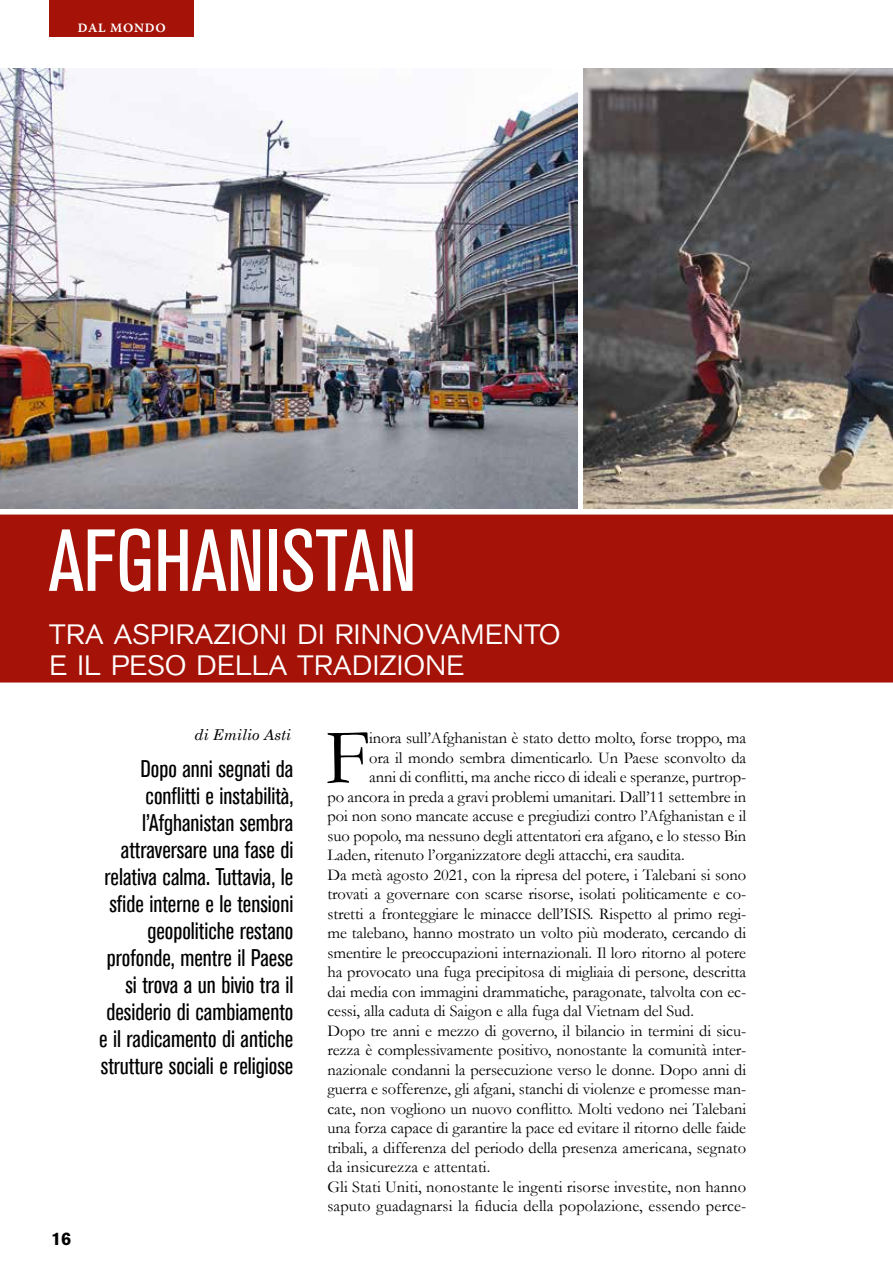
<style>
.page{position:relative;width:893px;height:1263px;background:#fff}
.page>*{position:absolute;margin:0;border:0;box-sizing:border-box;transform-origin:0 0}
.t1{font:condensed 87px "Akzidenz Grotesk BQ";color:#fff}
.t2{font:79.05px "Garamond";color:#000}
.t3{font:39px/31.5px "Akzidenz Grotesk BQ Light SC";letter-spacing:-.02em;color:#fff}
.t4{font:condensed 24px/27px "Akzidenz Grotesk BE";color:#000;text-align:right}
.t5{font:700 18px "Akzidenz Grotesk BQ";color:#000}
.t6{font:16.5px "Garamond";letter-spacing:-.005em;color:#000}
.t7{font:italic 15px "Century Schoolbook";color:#000}
.t8{font:12.75px "Warnock Pro Semibold Capt";letter-spacing:.05em;color:#fff}
</style>
<div class="page">
<div style="left:0;top:514px;width:893px;height:168px;background:#a51308"></div>
<div style="left:50px;top:0;width:144px;height:37px;background:#a51308"></div>
<img style="left:0;top:68px;width:578px;height:440px">
<img style="left:583px;top:68px;width:310px;height:440px">
<p class="t8" style="left:78px;top:20px;width:90px">DAL MONDO</p>
<h1 class="t1" style="left:49px;top:512px;width:369px">AFGHANISTAN</h1>
<h3 class="t3" style="left:49px;top:615px;width:514px">tra aspirazioni di rinnovamento e il peso della tradizione</h3>
<p class="t7" style="left:195px;top:726px;width:98px">di Emilio Asti</p>
<p class="t4" style="left:99px;top:756px;width:196px">Dopo anni segnati da conflitti e instabilità, l’Afghanistan sembra attraversare una fase di relativa calma. Tuttavia, le sfide interne e le tensioni geopolitiche restano profonde, mentre il Paese si trova a un bivio tra il desiderio di cambiamento e il radicamento di antiche strutture sociali e religiose</p>
<p class="t5" style="left:51px;top:1228px;width:22px">16</p>
<h2 class="t2" style="left:325px;top:710px;width:46px">F</h2>
<p class="t6" style="left:369px;top:728px;width:379px">inora sull’Afghanistan è stato detto molto, forse troppo, ma</p>
<p class="t6" style="left:369px;top:748px;width:379px">ora il mondo sembra dimenticarlo. Un Paese sconvolto da</p>
<p class="t6" style="left:369px;top:767px;width:378px">anni di conflitti, ma anche ricco di ideali e speranze, purtrop-</p>
<p class="t6" style="left:327px;top:787px;width:420px">po ancora in preda a gravi problemi umanitari. Dall’11 settembre in</p>
<p class="t6" style="left:327px;top:806px;width:420px">poi non sono mancate accuse e pregiudizi contro l’Afghanistan e il</p>
<p class="t6" style="left:327px;top:826px;width:420px">suo popolo, ma nessuno degli attentatori era afgano, e lo stesso Bin</p>
<p class="t6" style="left:327px;top:845px;width:359px">Laden, ritenuto l’organizzatore degli attacchi, era saudita.</p>
<p class="t6" style="left:327px;top:865px;width:420px">Da metà agosto 2021, con la ripresa del potere, i Talebani si sono</p>
<p class="t6" style="left:327px;top:884px;width:420px">trovati a governare con scarse risorse, isolati politicamente e co-</p>
<p class="t6" style="left:327px;top:904px;width:420px">stretti a fronteggiare le minacce dell’ISIS. Rispetto al primo regi-</p>
<p class="t6" style="left:327px;top:923px;width:420px">me talebano, hanno mostrato un volto più moderato, cercando di</p>
<p class="t6" style="left:327px;top:943px;width:420px">smentire le preoccupazioni internazionali. Il loro ritorno al potere</p>
<p class="t6" style="left:327px;top:962px;width:420px">ha provocato una fuga precipitosa di migliaia di persone, descritta</p>
<p class="t6" style="left:327px;top:982px;width:420px">dai media con immagini drammatiche, paragonate, talvolta con ec-</p>
<p class="t6" style="left:327px;top:1001px;width:368px">cessi, alla caduta di Saigon e alla fuga dal Vietnam del Sud.</p>
<p class="t6" style="left:327px;top:1021px;width:420px">Dopo tre anni e mezzo di governo, il bilancio in termini di sicu-</p>
<p class="t6" style="left:327px;top:1040px;width:420px">rezza è complessivamente positivo, nonostante la comunità inter-</p>
<p class="t6" style="left:327px;top:1060px;width:420px">nazionale condanni la persecuzione verso le donne. Dopo anni di</p>
<p class="t6" style="left:327px;top:1079px;width:420px">guerra e sofferenze, gli afgani, stanchi di violenze e promesse man-</p>
<p class="t6" style="left:327px;top:1099px;width:420px">cate, non vogliono un nuovo conflitto. Molti vedono nei Talebani</p>
<p class="t6" style="left:327px;top:1118px;width:420px">una forza capace di garantire la pace ed evitare il ritorno delle faide</p>
<p class="t6" style="left:327px;top:1138px;width:420px">tribali, a differenza del periodo della presenza americana, segnato</p>
<p class="t6" style="left:327px;top:1157px;width:165px">da insicurezza e attentati.</p>
<p class="t6" style="left:327px;top:1177px;width:420px">Gli Stati Uniti, nonostante le ingenti risorse investite, non hanno</p>
<p class="t6" style="left:327px;top:1196px;width:420px">saputo guadagnarsi la fiducia della popolazione, essendo perce-</p>
</div>
